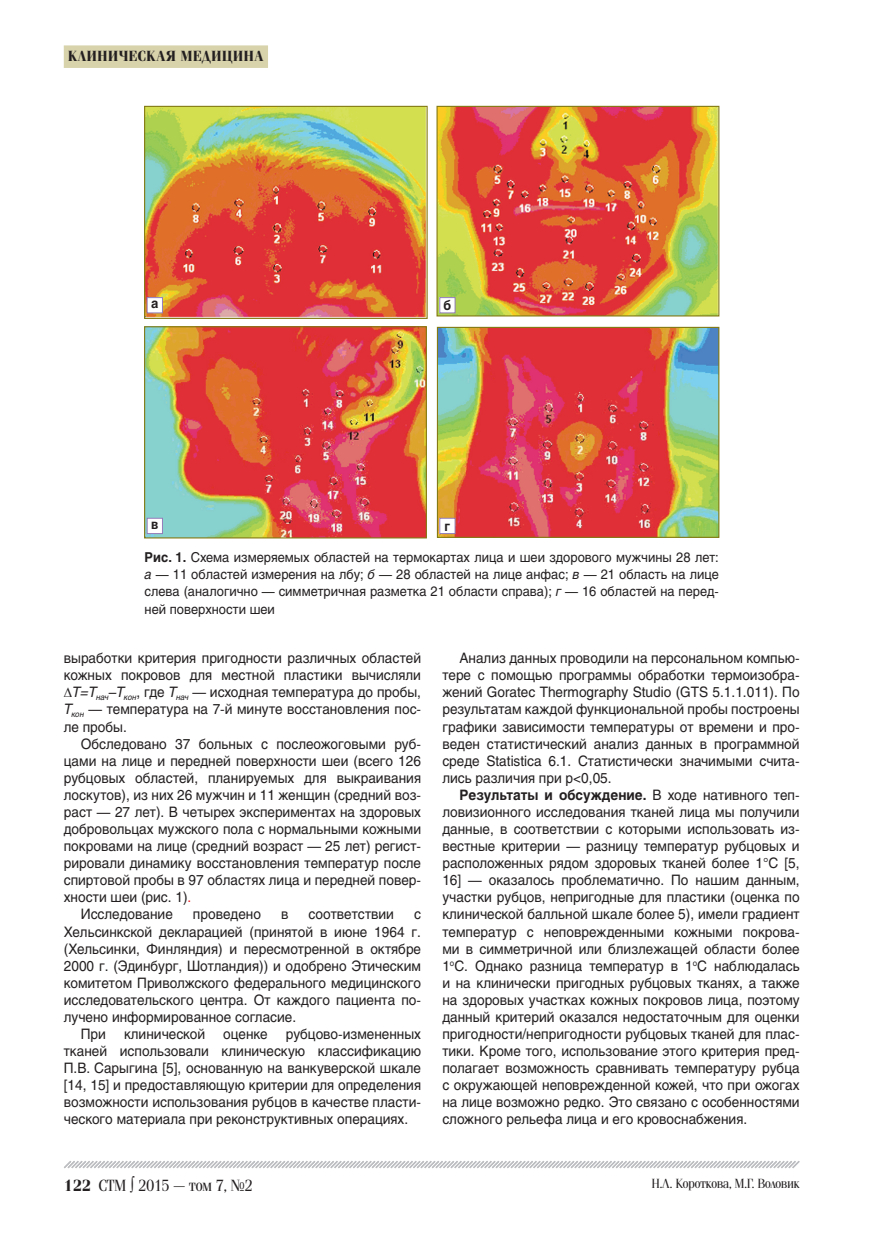
<style>
.page{position:relative;width:872px;height:1234px;background:#fff}
.page>*{position:absolute;margin:0;border:0;box-sizing:border-box;transform-origin:0 0}
.t1{font:16.5px "Simeiz";color:#231f20}
.t2{font:700 15px "Simeiz";letter-spacing:.04em;color:#231f20}
.t3{font:14.25px/17.1px "Helios";color:#231f20;text-align:justify;scale:.95 1}
.t4{font:13.5px/17.1px "Helios";color:#231f20;text-align:justify;scale:.95 1}
.t5{font:13.5px "Simeiz";color:#231f20}
.t6{font:700 13.5px "Helios";color:#231f20;scale:.95 1}
.s1{font-weight:700}
.s2{font-style:italic}
.s3{color:#ee1f23}
</style>
<div class="page">
<div style="left:64px;top:45px;width:204px;height:23px;background:#d8d3ab"></div>
<svg style="left:64px;top:1161px;width:736px;height:8px"></svg>
<img style="left:146px;top:108px;width:280px;height:209px">
<div style="left:144px;top:106px;width:284px;height:213px;border:1px solid #847b15"></div>
<img style="left:438px;top:108px;width:279px;height:206px">
<div style="left:436px;top:106px;width:283px;height:210px;border:1px solid #847b15"></div>
<img style="left:146px;top:328px;width:279px;height:208px">
<div style="left:144px;top:326px;width:283px;height:212px;border:1px solid #847b15"></div>
<img style="left:439px;top:329px;width:278px;height:207px">
<div style="left:437px;top:327px;width:282px;height:211px;border:1px solid #847b15"></div>
<div style="left:147px;top:297px;width:15px;height:16px;background:#fff"></div>
<div style="left:147px;top:297px;width:16px;height:16px;border:1px solid #917cb9"></div>
<div style="left:440px;top:297px;width:15px;height:16px;background:#fff"></div>
<div style="left:439px;top:297px;width:16px;height:16px;border:1px solid #917cb9"></div>
<div style="left:147px;top:518px;width:15px;height:15px;background:#fff"></div>
<div style="left:147px;top:518px;width:16px;height:16px;border:1px solid #917cb9"></div>
<div style="left:440px;top:518px;width:15px;height:15px;background:#fff"></div>
<div style="left:439px;top:518px;width:16px;height:16px;border:1px solid #917cb9"></div>
<p class="t2" style="left:68px;top:48px;width:197px">клиническая медицина</p>
<p class="t6" style="left:151px;top:296px;width:9px">а</p>
<p class="t6" style="left:443px;top:297px;width:10px">б</p>
<p class="t6" style="left:151px;top:516px;width:9px">в</p>
<p class="t6" style="left:444px;top:518px;width:7px">г</p>
<p class="t4" style="left:145px;top:548px;width:606px"><span class="s1">Рис. 1.</span> Схема измеряемых областей на термокартах лица и шеи здорового мужчины 28 лет: <span class="s2">а</span> — 11 областей измерения на лбу; <span class="s2">б</span> — 28 областей на лице анфас; <span class="s2">в</span> — 21 область на лице слева (аналогично — симметричная разметка 21 области справа); <span class="s2">г</span> — 16 областей на перед&shy;ней поверхности шеи</p>
<p class="t3" style="left:64px;top:649px;width:377px">выработки критерия пригодности различных областей кожных покровов для местной пластики вычисляли ∆<span class="s2">Т=Т</span><sub>нач</sub><span class="s2">–Т</span><sub>кон</sub>, где <span class="s2">Т</span><sub>нач</sub> — исходная температура до пробы, <span class="s2">Т</span><sub>кон</sub> — температура на 7-й минуте восстановления пос&shy;ле пробы.</p>
<p class="t3" style="left:81px;top:734px;width:360px">Обследовано 37 больных с послеожоговыми руб-</p>
<p class="t3" style="left:64px;top:751px;width:377px">цами на лице и передней поверхности шеи (всего 126</p>
<p class="t3" style="left:64px;top:768px;width:377px">рубцовых областей, планируемых для выкраивания</p>
<p class="t3" style="left:64px;top:786px;width:377px">лоскутов), из них 26 мужчин и 11 женщин (средний воз-</p>
<p class="t3" style="left:64px;top:803px;width:378px">раст — 27 лет). В четырех экспериментах на здоровых</p>
<p class="t3" style="left:64px;top:820px;width:377px">добровольцах мужского пола с нормальными кожными</p>
<p class="t3" style="left:64px;top:837px;width:377px">покровами на лице (средний возраст — 25 лет) регист-</p>
<p class="t3" style="left:64px;top:854px;width:377px">рировали динамику восстановления температур после</p>
<p class="t3" style="left:64px;top:871px;width:377px">спиртовой пробы в 97 областях лица и передней повер-</p>
<p class="t3" style="left:64px;top:888px;width:136px">хности шеи (рис. 1)<span class="s3">.</span></p>
<p class="t3" style="left:81px;top:905px;width:98px">Исследование</p>
<p class="t3" style="left:193px;top:905px;width:73px">проведено</p>
<p class="t3" style="left:281px;top:905px;width:9px">в</p>
<p class="t3" style="left:308px;top:905px;width:91px">соответствии</p>
<p class="t3" style="left:414px;top:905px;width:9px">с</p>
<p class="t3" style="left:64px;top:922px;width:377px">Хельсинкской декларацией (принятой в июне 1964 г.</p>
<p class="t3" style="left:64px;top:939px;width:377px">(Хельсинки, Финляндия) и пересмотренной в октябре</p>
<p class="t3" style="left:64px;top:956px;width:377px">2000 г. (Эдинбург, Шотландия)) и одобрено Этическим</p>
<p class="t3" style="left:64px;top:973px;width:377px">комитетом Приволжского федерального медицинского</p>
<p class="t3" style="left:64px;top:990px;width:377px">исследовательского центра. От каждого пациента по-</p>
<p class="t3" style="left:64px;top:1007px;width:246px">лучено информированное согласие.</p>
<p class="t3" style="left:81px;top:1025px;width:28px">При</p>
<p class="t3" style="left:124px;top:1025px;width:87px">клинической</p>
<p class="t3" style="left:223px;top:1025px;width:48px">оценке</p>
<p class="t3" style="left:64px;top:1025px;width:377px;text-indent:222px">рубцово-измененных тканей использовали клиническую классификацию П.В. Сарыгина [5], основанную на ванкуверской шкале [14, 15] и предоставляющую критерии для определения возможности использования рубцов в качестве пласти&shy;ческого материала при реконструктивных операциях.</p>
<p class="t1" style="left:64px;top:1176px;width:190px"><span class="s1">122</span> СТМ ∫ 2015 — том 7, №2</p>
<p class="t3" style="left:442px;top:649px;width:377px;text-indent:17px">Анализ данных проводили на персональном компью&shy;тере с помощью программы обработки термоизобра&shy;жений Goratec Thermography Studio (GTS 5.1.1.011). По результатам каждой функциональной пробы построены графики зависимости температуры от времени и про&shy;веден статистический анализ данных в программной среде Statistica 6.1. Статистически значимыми счита&shy;лись различия при p&lt;0,05.</p>
<p class="t3" style="left:442px;top:786px;width:378px;text-indent:17px"><span class="s1">Результаты и обсуждение.</span> В ходе нативного теп&shy;ловизионного исследования тканей лица мы получили данные, в соответствии с которыми использовать из&shy;вестные критерии — разницу температур рубцовых и расположенных рядом здоровых тканей более 1°С [5, 16] — оказалось проблематично. По нашим данным, участки рубцов, непригодные для пластики (оценка по клинической балльной шкале более 5), имели градиент температур с неповрежденными кожными покрова&shy;ми в симметричной или близлежащей области более 1<sup>о</sup>С. Однако разница температур в 1<sup>о</sup>С наблюдалась и на клинически пригодных рубцовых тканях, а также на здоровых участках кожных покровов лица, поэтому данный критерий оказался недостаточным для оценки пригодности/непригодности рубцовых тканей для плас&shy;тики. Кроме того, использование этого критерия пред&shy;полагает возможность сравнивать температуру рубца с окружающей неповрежденной кожей, что при ожогах на лице возможно редко. Это связано с особенностями сложного рельефа лица и его кровоснабжения.</p>
<p class="t5" style="left:652px;top:1176px;width:149px">Н.Л. Короткова, М.Г. Воловик</p>
</div>
